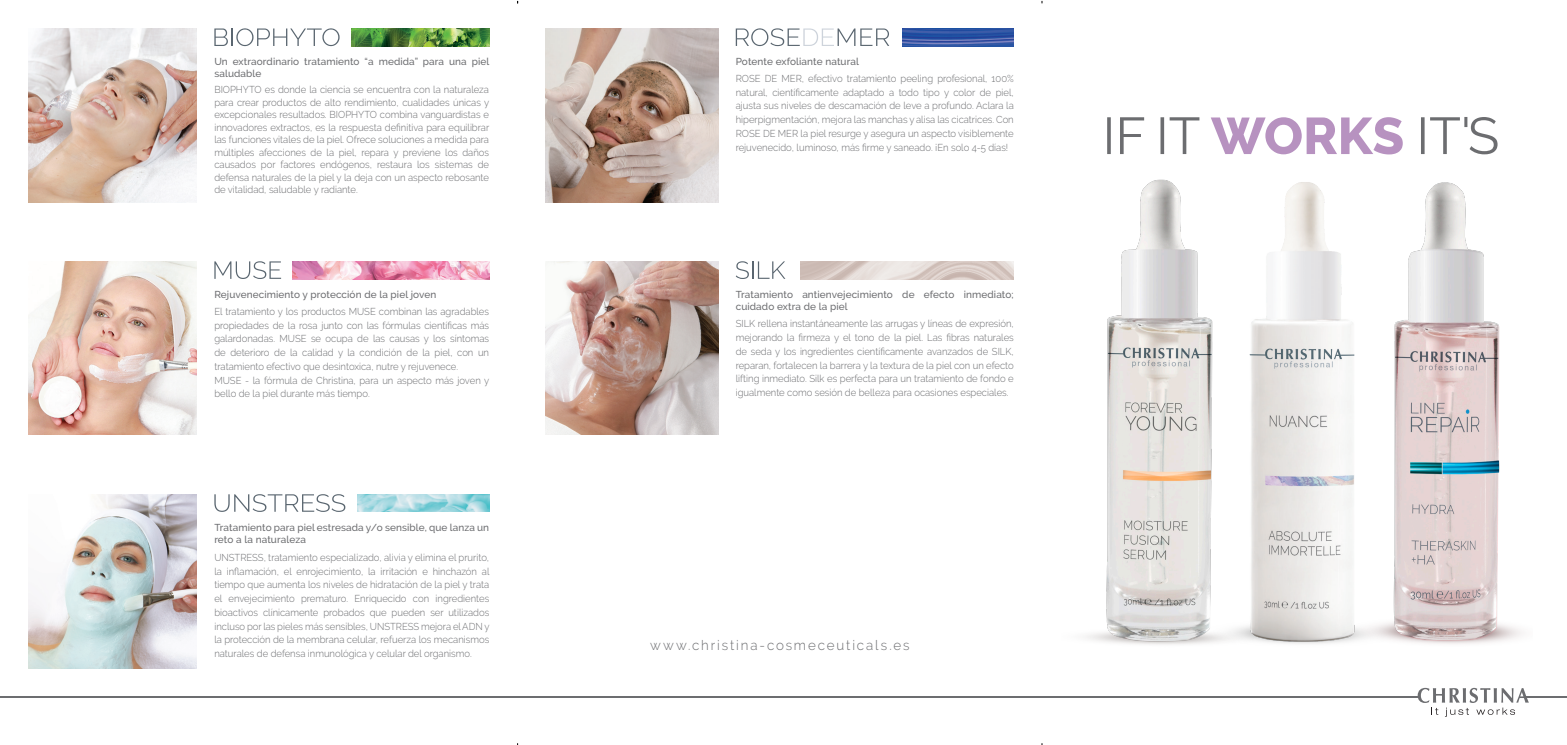
<style>
.page{position:relative;width:1567px;height:745px;background:#fff}
.page>*{position:absolute;margin:0;border:0;box-sizing:border-box;transform-origin:0 0}
.t1{font:300 13.75px "Raleway";letter-spacing:.14em;color:#6c6d70}
.koteret{font:300 10px/13.8px "Raleway";color:#6c6d70;text-align:justify;scale:.95 1}
.koteret-2{font:500 10px/12.5px "Raleway";letter-spacing:.01em;color:#6c6d70}
</style>
<div class="page">
<hr style="left:1525px;top:696px;width:41px;height:1px;background:#6c6d70">
<hr style="left:0;top:696px;width:1418px;height:1px;background:#6c6d70">
<svg style="left:1417px;top:694px;width:111px;height:22px"></svg>
<img style="left:546px;top:28px;width:172px;height:174px">
<img style="left:546px;top:261px;width:172px;height:173px">
<svg style="left:214px;top:494px;width:131px;height:17px"></svg>
<img style="left:357px;top:494px;width:132px;height:17px">
<img style="left:902px;top:28px;width:111px;height:18px">
<svg style="left:735px;top:28px;width:154px;height:18px"></svg>
<svg style="left:735px;top:261px;width:50px;height:18px"></svg>
<img style="left:800px;top:261px;width:213px;height:18px">
<img style="left:1086px;top:179px;width:122px;height:466px">
<img style="left:1208px;top:182px;width:144px;height:462px">
<img style="left:1352px;top:182px;width:174px;height:512px">
<svg style="left:1421px;top:117px;width:76px;height:37px"></svg>
<svg style="left:1211px;top:117px;width:191px;height:37px"></svg>
<svg style="left:1107px;top:117px;width:92px;height:37px"></svg>
<img style="left:292px;top:261px;width:197px;height:18px">
<svg style="left:214px;top:261px;width:67px;height:18px"></svg>
<img style="left:28px;top:261px;width:169px;height:173px">
<img style="left:28px;top:494px;width:169px;height:173px">
<img style="left:28px;top:28px;width:169px;height:174px">
<img style="left:352px;top:28px;width:137px;height:18px">
<svg style="left:214px;top:28px;width:125px;height:18px"></svg>
<p class="koteret-2" style="left:214px;top:55px;width:276px">Un extraordinario tratamiento “a medida” para una piel saludable</p>
<p class="koteret" style="left:214px;top:83px;width:291px;line-height:12.5px">BIOPHYTO es donde la ciencia se encuentra con la naturaleza para crear productos de alto rendimiento, cualidades únicas y excepcionales resultados. BIOPHYTO combina vanguardistas e innovadores extractos, es la respuesta definitiva para equilibrar las funciones vitales de la piel. Ofrece soluciones a medida para múltiples afecciones de la piel, repara y previene los daños causados por factores endógenos, restaura los sistemas de defensa naturales de la piel y la deja con un aspecto rebosante de vitalidad, saludable y radiante.</p>
<p class="koteret-2" style="left:214px;top:287px;width:223px">Rejuvenecimiento y protección de la piel joven</p>
<p class="koteret" style="left:214px;top:304px;width:291px">El tratamiento y los productos MUSE combinan las agradables propiedades de la rosa junto con las fórmulas científicas más galardonadas. MUSE se ocupa de las causas y los síntomas de deterioro de la calidad y la condición de la piel, con un tratamiento efectivo que desintoxica, nutre y rejuvenece.</p>
<p class="koteret" style="left:214px;top:373px;width:291px">MUSE - la fórmula de Christina, para un aspecto más joven y bello de la piel durante más tiempo.</p>
<p class="koteret-2" style="left:214px;top:521px;width:276px">Tratamiento para piel estresada y/o sensible, que lanza un reto a la naturaleza</p>
<p class="koteret" style="left:214px;top:550px;width:291px">UNSTRESS, tratamiento especializado, alivia y elimina el prurito, la inflamación, el enrojecimiento, la irritación e hinchazón al tiempo que aumenta los niveles de hidratación de la piel y trata el envejecimiento prematuro. Enriquecido con ingredientes bioactivos clínicamente probados que pueden ser utilizados incluso por las pieles más sensibles, UNSTRESS mejora el ADN y la protección de la membrana celular, refuerza los mecanismos naturales de defensa inmunológica y celular del organismo.</p>
<p class="koteret-2" style="left:735px;top:55px;width:125px">Potente exfoliante natural</p>
<p class="koteret" style="left:735px;top:71px;width:294px">ROSE DE MER, efectivo tratamiento peeling profesional, 100% natural, científicamente adaptado a todo tipo y color de piel, ajusta sus niveles de descamación de leve a profundo. Aclara la hiperpigmentación, mejora las manchas y alisa las cicatrices. Con ROSE DE MER la piel resurge y asegura un aspecto visiblemente rejuvenecido, luminoso, más firme y saneado. ¡En solo 4-5 días!</p>
<p class="koteret-2" style="left:735px;top:287px;width:279px">Tratamiento antienvejecimiento de efecto inmediato; cuidado extra de la piel</p>
<p class="koteret" style="left:735px;top:317px;width:294px">SILK rellena instantáneamente las arrugas y líneas de expresión, mejorando la firmeza y el tono de la piel. Las fibras naturales de seda y los ingredientes científicamente avanzados de SILK, reparan, fortalecen la barrera y la textura de la piel con un efecto lifting inmediato. Silk es perfecta para un tratamiento de fondo e igualmente como sesión de belleza para ocasiones especiales.</p>
<p class="t1" style="left:650px;top:636px;width:261px">www.christina-cosmeceuticals.es</p>
</div>
